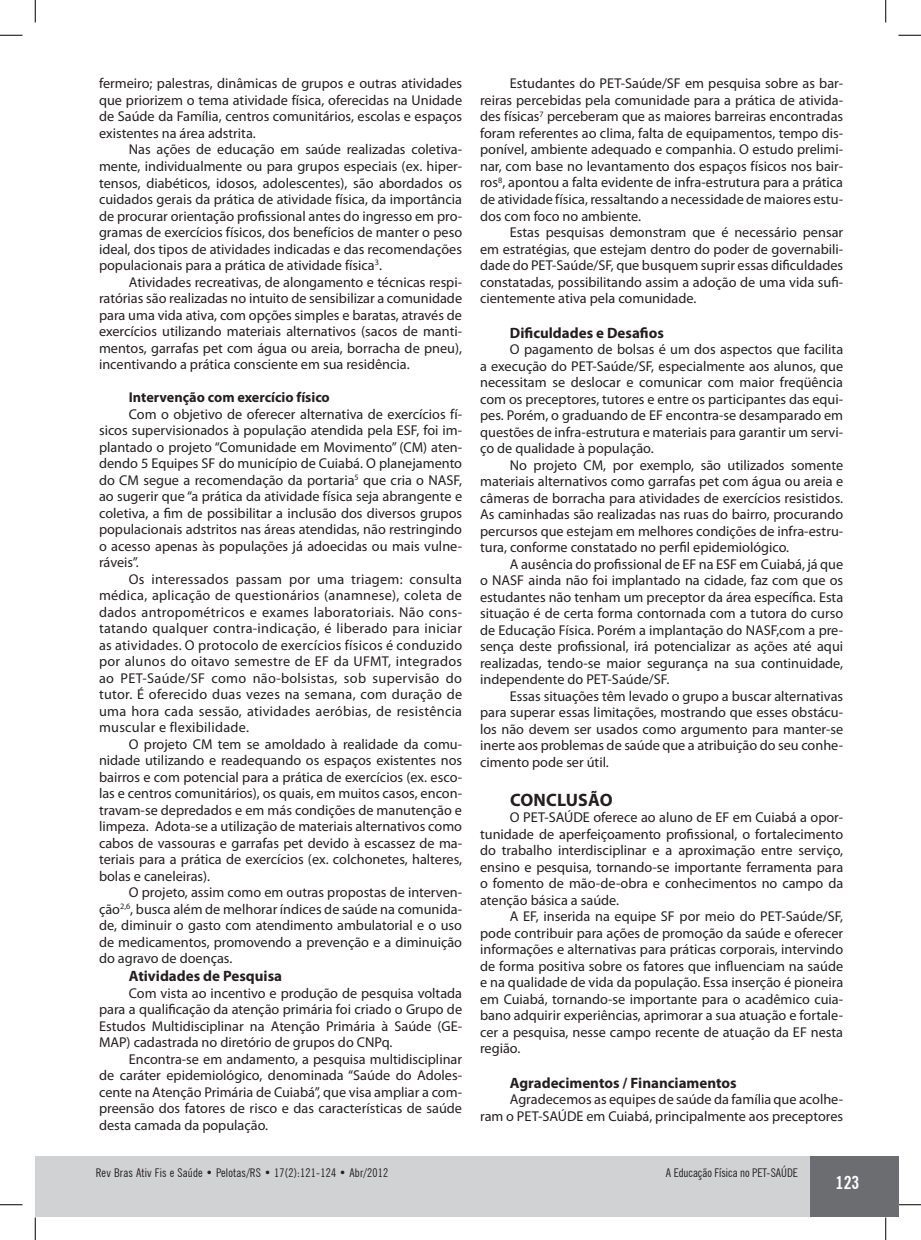
<style>
.page{position:relative;width:921px;height:1240px;background:#fff}
.page>*{position:absolute;margin:0;border:0;box-sizing:border-box;transform-origin:0 0}
.t1{font:700 18px "Myriad Pro";letter-spacing:-.005em;color:#231f20}
.t2{font:700 condensed 18px "News Gothic BT";color:#fff}
.t3{font:700 15px "Myriad Pro";color:#231f20}
.t4{font:14.25px/16.5px "Myriad Pro";color:#231f20;text-align:justify}
.t5{font:700 14.25px "Myriad Pro";color:#231f20}
.t6{font:condensed 12px "News Gothic BT";letter-spacing:.02em;color:#231f20}
.t7{font:condensed 12px "News Gothic BT";color:#231f20}
</style>
<div class="page">
<div style="left:781px;top:1157px;width:117px;height:60px;background:#6c6d70"></div>
<div style="left:36px;top:1157px;width:774px;height:60px;background:#d1d2d4"></div>
<svg style="left:0;top:35px;width:22px;height:1px"></svg>
<svg style="left:898px;top:35px;width:23px;height:1px"></svg>
<svg style="left:0;top:1204px;width:22px;height:1px"></svg>
<svg style="left:898px;top:1204px;width:23px;height:1px"></svg>
<svg style="left:35px;top:0;width:1px;height:22px"></svg>
<svg style="left:35px;top:1217px;width:1px;height:23px"></svg>
<svg style="left:885px;top:0;width:1px;height:22px"></svg>
<svg style="left:885px;top:1217px;width:1px;height:23px"></svg>
<p class="t4" style="left:99px;top:75px;width:365px">fermeiro; palestras, dinâmicas de grupos e outras atividades que priorizem o tema atividade física, oferecidas na Unidade de Saúde da Família, centros comunitários, escolas e espaços existentes na área adstrita.</p>
<p class="t4" style="left:99px;top:141px;width:365px;text-indent:30px">Nas ações de educação em saúde realizadas coletiva&shy;mente, individualmente ou para grupos especiais (ex. hiper&shy;tensos, diabéticos, idosos, adolescentes), são abordados os cuidados gerais da prática de atividade física, da importância de procurar orientação profissional antes do ingresso em pro&shy;gramas de exercícios físicos, dos benefícios de manter o peso ideal, dos tipos de atividades indicadas e das recomendações populacionais para a prática de atividade física<sup>3</sup>.</p>
<p class="t4" style="left:99px;top:273px;width:365px;text-indent:30px">Atividades recreativas, de alongamento e técnicas respi&shy;ratórias são realizadas no intuito de sensibilizar a comunidade para uma vida ativa, com opções simples e baratas, através de exercícios utilizando materiais alternativos (sacos de manti&shy;mentos, garrafas pet com água ou areia, borracha de pneu), incentivando a prática consciente em sua residência.</p>
<p class="t5" style="left:129px;top:388px;width:203px">Intervenção com exercício físico</p>
<p class="t4" style="left:99px;top:405px;width:365px;text-indent:30px">Com o objetivo de oferecer alternativa de exercícios fí&shy;sicos supervisionados à população atendida pela ESF, foi im&shy;plantado o projeto “Comunidade em Movimento” (CM) aten&shy;dendo 5 Equipes SF do município de Cuiabá. O planejamento do CM segue a recomendação da portaria<sup>5</sup> que cria o NASF, ao sugerir que “a prática da atividade física seja abrangente e coletiva, a fim de possibilitar a inclusão dos diversos grupos populacionais adstritos nas áreas atendidas, não restringindo o acesso apenas às populações já adoecidas ou mais vulne&shy;ráveis”.</p>
<p class="t4" style="left:99px;top:570px;width:365px;text-indent:30px">Os interessados passam por uma triagem: consulta médica, aplicação de questionários (anamnese), coleta de dados antropométricos e exames laboratoriais. Não cons&shy;tatando qualquer contra-indicação, é liberado para iniciar as atividades. O protocolo de exercícios físicos é conduzido por alunos do oitavo semestre de EF da UFMT, integrados ao PET-Saúde/SF como não-bolsistas, sob supervisão do tutor. É oferecido duas vezes na semana, com duração de uma hora cada sessão, atividades aeróbias, de resistência muscular e flexibilidade.</p>
<p class="t4" style="left:99px;top:735px;width:365px;text-indent:30px">O projeto CM tem se amoldado à realidade da comu&shy;nidade utilizando e readequando os espaços existentes nos bairros e com potencial para a prática de exercícios (ex. esco&shy;las e centros comunitários), os quais, em muitos casos, encon&shy;travam-se depredados e em más condições de manutenção e limpeza. Adota-se a utilização de materiais alternativos como cabos de vassouras e garrafas pet devido à escassez de ma&shy;teriais para a prática de exercícios (ex. colchonetes, halteres, bolas e caneleiras).</p>
<p class="t4" style="left:99px;top:884px;width:365px;text-indent:30px">O projeto, assim como em outras propostas de interven&shy;ção<sup>2,6</sup>, busca além de melhorar índices de saúde na comunida&shy;de, diminuir o gasto com atendimento ambulatorial e o uso de medicamentos, promovendo a prevenção e a diminuição do agravo de doenças.</p>
<p class="t3" style="left:129px;top:966px;width:155px">Atividades de Pesquisa</p>
<p class="t4" style="left:99px;top:984px;width:365px;text-indent:30px">Com vista ao incentivo e produção de pesquisa voltada para a qualificação da atenção primária foi criado o Grupo de Estudos Multidisciplinar na Atenção Primária à Saúde (GE-MAP) cadastrada no diretório de grupos do CNPq.</p>
<p class="t4" style="left:99px;top:1050px;width:365px;text-indent:30px">Encontra-se em andamento, a pesquisa multidisciplinar de caráter epidemiológico, denominada “Saúde do Adoles&shy;cente na Atenção Primária de Cuiabá”, que visa ampliar a com&shy;preensão dos fatores de risco e das características de saúde desta camada da população.</p>
<p class="t6" style="left:96px;top:1165px;width:294px">Rev Bras Ativ Fis e Saúde • Pelotas/RS • 17(2):121-124 • Abr/2012</p>
<p class="t4" style="left:480px;top:75px;width:365px;text-indent:30px">Estudantes do PET-Saúde/SF em pesquisa sobre as bar&shy;reiras percebidas pela comunidade para a prática de ativida&shy;des físicas<sup>7</sup> perceberam que as maiores barreiras encontradas foram referentes ao clima, falta de equipamentos, tempo dis&shy;ponível, ambiente adequado e companhia. O estudo prelimi&shy;nar, com base no levantamento dos espaços físicos nos bair&shy;ros<sup>8</sup>, apontou a falta evidente de infra-estrutura para a prática de atividade física, ressaltando a necessidade de maiores estu&shy;dos com foco no ambiente.</p>
<p class="t4" style="left:480px;top:224px;width:365px;text-indent:30px">Estas pesquisas demonstram que é necessário pensar em estratégias, que estejam dentro do poder de governabili&shy;dade do PET-Saúde/SF, que busquem suprir essas dificuldades constatadas, possibilitando assim a adoção de uma vida sufi&shy;cientemente ativa pela comunidade.</p>
<p class="t3" style="left:510px;top:323px;width:156px">Dificuldades e Desafios</p>
<p class="t4" style="left:480px;top:341px;width:365px;text-indent:30px">O pagamento de bolsas é um dos aspectos que facilita a execução do PET-Saúde/SF, especialmente aos alunos, que necessitam se deslocar e comunicar com maior freqüência com os preceptores, tutores e entre os participantes das equi&shy;pes. Porém, o graduando de EF encontra-se desamparado em questões de infra-estrutura e materiais para garantir um servi&shy;ço de qualidade à população.</p>
<p class="t4" style="left:480px;top:456px;width:365px;text-indent:30px">No projeto CM, por exemplo, são utilizados somente materiais alternativos como garrafas pet com água ou areia e câmeras de borracha para atividades de exercícios resistidos.<br>As caminhadas são realizadas nas ruas do bairro, procurando percursos que estejam em melhores condições de infra-estru&shy;tura, conforme constatado no perfil epidemiológico.</p>
<p class="t4" style="left:480px;top:555px;width:365px;text-indent:30px">A ausência do profissional de EF na ESF em Cuiabá, já que o NASF ainda não foi implantado na cidade, faz com que os estudantes não tenham um preceptor da área específica. Esta situação é de certa forma contornada com a tutora do curso de Educação Física. Porém a implantação do NASF,com a pre&shy;sença deste profissional, irá potencializar as ações até aqui realizadas, tendo-se maior segurança na sua continuidade, independente do PET-Saúde/SF.</p>
<p class="t4" style="left:480px;top:687px;width:365px;text-indent:30px">Essas situações têm levado o grupo a buscar alternativas para superar essas limitações, mostrando que esses obstácu&shy;los não devem ser usados como argumento para manter-se inerte aos problemas de saúde que a atribuição do seu conhe&shy;cimento pode ser útil.</p>
<p class="t1" style="left:510px;top:788px;width:91px">CONCLUSÃO</p>
<p class="t4" style="left:480px;top:809px;width:365px;text-indent:30px">O PET-SAÚDE oferece ao aluno de EF em Cuiabá a opor&shy;tunidade de aperfeiçoamento profissional, o fortalecimento do trabalho interdisciplinar e a aproximação entre serviço, ensino e pesquisa, tornando-se importante ferramenta para o fomento de mão-de-obra e conhecimentos no campo da atenção básica a saúde.</p>
<p class="t4" style="left:480px;top:908px;width:365px;text-indent:30px">A EF, inserida na equipe SF por meio do PET-Saúde/SF, pode contribuir para ações de promoção da saúde e oferecer informações e alternativas para práticas corporais, intervindo de forma positiva sobre os fatores que influenciam na saúde e na qualidade de vida da população. Essa inserção é pioneira em Cuiabá, tornando-se importante para o acadêmico cuia&shy;bano adquirir experiências, aprimorar a sua atuação e fortale&shy;cer a pesquisa, nesse campo recente de atuação da EF nesta região.</p>
<p class="t3" style="left:510px;top:1073px;width:228px">Agradecimentos / Financiamentos</p>
<p class="t4" style="left:480px;top:1091px;width:365px;text-align:right">Agradecemos as equipes de saúde da família que acolhe-<br>ram o PET-SAÚDE em Cuiabá, principalmente aos preceptores</p>
<p class="t7" style="left:666px;top:1165px;width:134px">A Educação Física no PET-SAÚDE</p>
<p class="t2" style="left:836px;top:1172px;width:25px">123</p>
</div>
